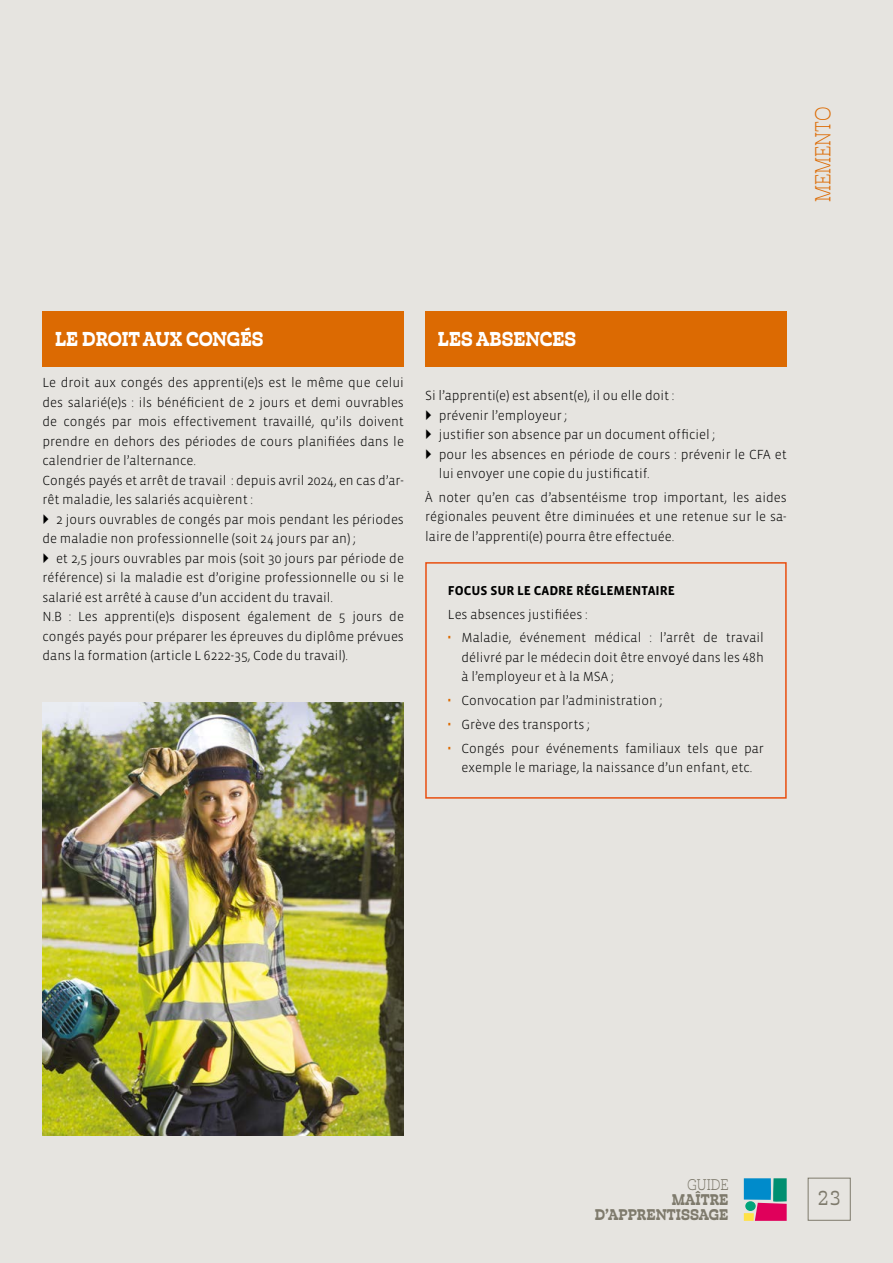
<style>
.page{position:relative;width:893px;height:1263px;background:#e6e4e0}
.page>*{position:absolute;margin:0;border:0;box-sizing:border-box;transform-origin:0 0}
.t1{font:21px "Cabrito Inv Con Lig";color:#dc6a02}
.t2{font:19.5px "Cabrito Inv Con Ex B";color:#fff}
.t3{font:19.5px "Cabrito Inv Con Med";color:#7e7a6c}
.t4{font:15px/15px "Cabrito Inv Con Ex B";color:#7e7a6c;text-align:right}
.t5{font:15px "Cabrito Inv Con Boo";color:#7e7a6c}
.t6{font:300 13.5px/19.5px "Vista Sans";color:#000}
.t7{font:700 13.2px "Vista Sans";color:#000}
.s1{font-family:"Vista Sans Alt"}
</style>
<div class="page">
<svg style="left:744px;top:1178px;width:43px;height:43px;background:#717296"></svg>
<div style="left:745px;top:1201px;width:11px;height:10px;background:#00a47a;border-radius:50%"></div>
<div style="left:43px;top:311px;width:361px;height:56px;background:#dc6a02"></div>
<div style="left:425px;top:311px;width:362px;height:56px;background:#dc6a02"></div>
<div style="left:425px;top:562px;width:362px;height:237px;border:2px solid #e94e0f"></div>
<img style="left:43px;top:702px;width:361px;height:433px">
<div style="left:808px;top:1178px;width:42px;height:42px;border:1px solid #7e7a6c"></div>
<h1 class="t1" style="left:810px;top:202px;width:98px;rotate:-90deg">MEMENTO</h1>
<h2 class="t2" style="left:55px;top:327px;width:210px">LE DROIT AUX CONGÉS</h2>
<p class="t6" style="left:43px;top:373px;width:363px">Le droit aux congés des apprenti(e)s est le même que celui des salarié(e)s : ils bénéficient de 2 jours et demi ouvrables de congés par mois effectivement travaillé, qu’ils doivent prendre en dehors des périodes de cours planifiées dans le calendrier de l’alternance.<br>Congés payés et arrêt de travail : depuis avril 2024, en cas d’ar&shy;rêt maladie, les salariés acquièrent :</p>
<p class="t6" style="left:43px;top:510px;width:363px;text-indent:14px">2 jours ouvrables de congés par mois pendant les périodes de maladie non professionnelle (soit 24 jours par an) ;</p>
<p class="t6" style="left:43px;top:549px;width:363px;text-indent:14px">et 2,5 jours ouvrables par mois (soit 30 jours par période de référence) si la maladie est d’origine professionnelle ou si le salarié est arrêté à cause d’un accident du travail.<br>N.B : Les apprenti(e)s disposent également de 5 jours de congés payés pour préparer les épreuves du diplôme prévues dans la formation (article L 6222-35, Code du travail).</p>
<h2 class="t2" style="left:438px;top:327px;width:140px">LES ABSENCES</h2>
<p class="t6" style="left:439px;top:386px;width:349px;text-indent:-14px">Si l’apprenti(e) est absent(e), il ou elle doit :<br>prévenir l’employeur ;<br>justifier son absence par un document officiel ;<br>pour les absences en période de cours : prévenir le CFA et lui envoyer une copie du justificatif.</p>
<p class="t6" style="left:425px;top:488px;width:363px;text-align:justify">À noter qu’en cas d’absentéisme trop important, les aides régionales peuvent être diminuées et une retenue sur le sa&shy;laire de l’apprenti(e) pourra être effectuée.</p>
<p class="t7" style="left:448px;top:584px;width:228px">FOCUS SUR LE CADRE RÉGLEMENTAIRE</p>
<p class="t6" style="left:461px;top:603px;width:304px;line-height:23.7px;text-indent:-14px">Les absences justifiées :<br>Maladie, événement médical : l’arrêt de travail</p>
<p class="t6" style="left:461px;top:648px;width:304px">délivré par le médecin doit être envoyé dans les <span class="s1">48</span>h à l’employeur et à la MSA ;</p>
<p class="t6" style="left:461px;top:689px;width:304px;line-height:23.7px">Convocation par l’administration ;<br>Grève des transports ;<br>Congés pour événements familiaux tels que par</p>
<p class="t6" style="left:461px;top:758px;width:292px">exemple le mariage, la naissance d’un enfant, etc.</p>
<p class="t5" style="left:687px;top:1175px;width:43px">GUIDE</p>
<p class="t4" style="left:595px;top:1192px;width:135px">MAÎTRE<br>D’APPRENTISSAGE</p>
<h2 class="t3" style="left:818px;top:1186px;width:24px">23</h2>
</div>
